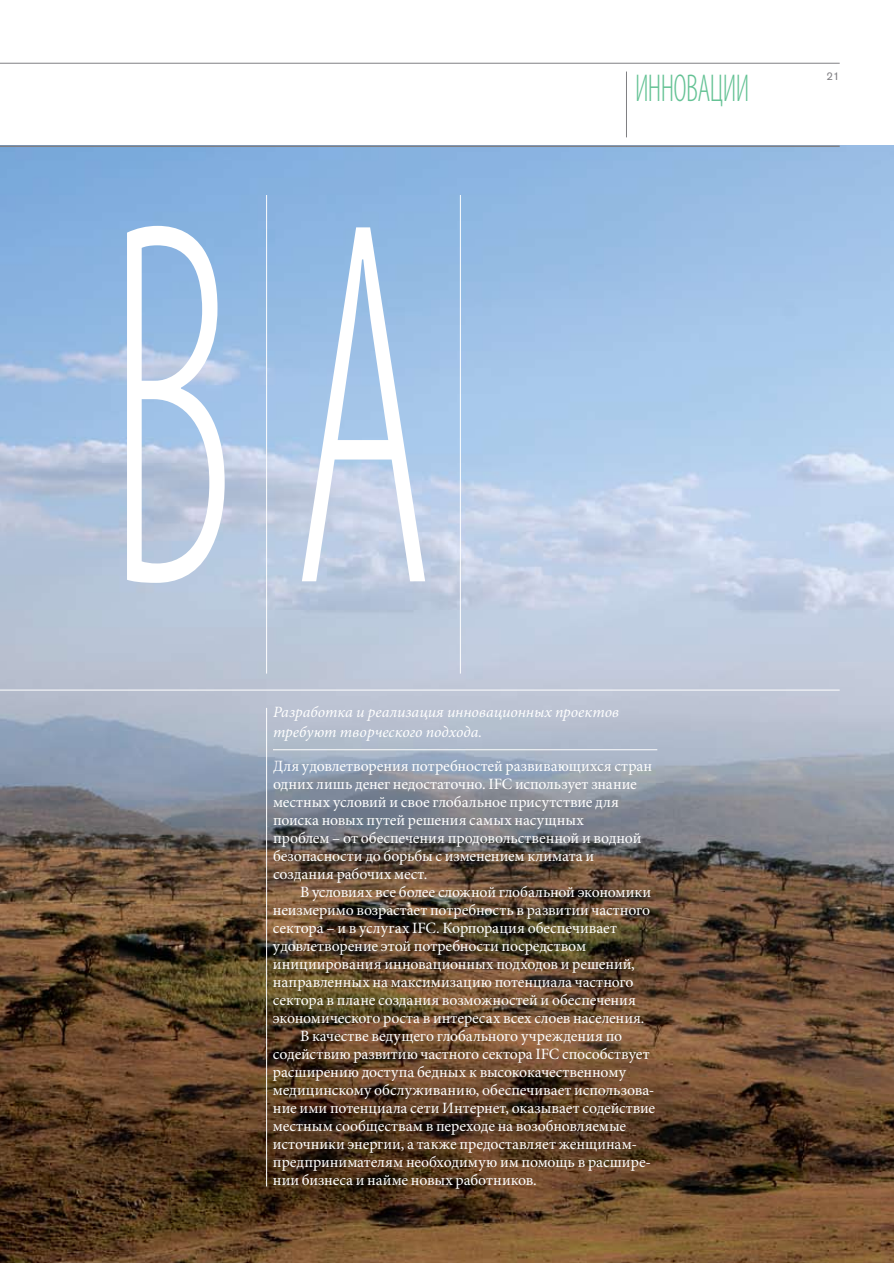
<style>
.page{position:relative;width:894px;height:1263px;background:#fff}
.page>*{position:absolute;margin:0;border:0;box-sizing:border-box;transform-origin:0 0}
.t1{font:300 condensed 525px "Myriad Pro";color:#fff;scale:.65 1}
.t2{font:300 condensed 39px "Myriad Pro";letter-spacing:-.02em;color:#65c295;scale:.8 1}
.t3{font:15.75px/18px "Minion Pro";letter-spacing:-.005em;color:#fff}
.t4{font:italic 15.75px/19.5px "Minion Pro";color:#fff}
.t5{font:11.25px "Akzidenz Grotesk BE";color:#807f83}
</style>
<div class="page">
<img style="left:0;top:146px;width:893px;height:1117px">
<hr style="left:0;top:690px;width:839px;height:1px;background:#fff">
<hr style="left:266px;top:195px;width:1px;height:479px;background:#fff">
<hr style="left:266px;top:708px;width:1px;height:478px;background:#fff">
<hr style="left:460px;top:195px;width:1px;height:479px;background:#fff">
<hr style="left:273px;top:749px;width:384px;height:1px;background:#fff">
<hr style="left:0;top:63px;width:839px;height:1px;background:#807f83">
<hr style="left:0;top:145px;width:839px;height:2px;background:#807f83">
<hr style="left:626px;top:72px;width:1px;height:65px;background:#807f83">
<h1 class="t1" style="left:106px;top:98px;width:508px">ВА</h1>
<h2 class="t2" style="left:634px;top:65px;width:144px">ИННОВАЦИИ</h2>
<p class="t4" style="left:273px;top:702px;width:347px">Разработка и реализация инновационных проектов требуют творческого подхода.</p>
<p class="t3" style="left:273px;top:758px;width:380px">Для удовлетворения потребностей развивающихся стран одних лишь денег недостаточно. IFC использует знание местных условий и свое глобальное присутствие для поиска новых путей решения самых насущных<br>проблем – от обеспечения продовольственной и водной безопасности до борьбы с изменением климата и создания рабочих мест.</p>
<p class="t3" style="left:300px;top:884px;width:352px">В условиях все более сложной глобальной экономики</p>
<p class="t3" style="left:273px;top:902px;width:378px">неизмеримо возрастает потребность в развитии частного</p>
<p class="t3" style="left:273px;top:920px;width:345px">сектора – и в услугах IFC. Корпорация обеспечивает</p>
<p class="t3" style="left:273px;top:938px;width:314px">удовлетворение этой потребности посредством</p>
<p class="t3" style="left:273px;top:956px;width:363px">инициирования инновационных подходов и решений,</p>
<p class="t3" style="left:273px;top:974px;width:362px">направленных на максимизацию потенциала частного</p>
<p class="t3" style="left:273px;top:992px;width:364px">сектора в плане создания возможностей и обеспечения</p>
<p class="t3" style="left:273px;top:1010px;width:373px">экономического роста в интересах всех слоев населения.</p>
<p class="t3" style="left:300px;top:1028px;width:323px">В качестве ведущего глобального учреждения по</p>
<p class="t3" style="left:273px;top:1046px;width:378px">содействию развитию частного сектора IFC способствует</p>
<p class="t3" style="left:273px;top:1064px;width:354px">расширению доступа бедных к высококачественному</p>
<p class="t3" style="left:273px;top:1082px;width:383px">медицинскому обслуживанию, обеспечивает использова-</p>
<p class="t3" style="left:273px;top:1100px;width:384px">ние ими потенциала сети Интернет, оказывает содействие</p>
<p class="t3" style="left:273px;top:1118px;width:354px">местным сообществам в переходе на возобновляемые</p>
<p class="t3" style="left:273px;top:1136px;width:365px">источники энергии, а также предоставляет женщинам-</p>
<p class="t3" style="left:273px;top:1154px;width:379px">предпринимателям необходимую им помощь в расшире-</p>
<p class="t3" style="left:273px;top:1172px;width:265px">нии бизнеса и найме новых работников.</p>
<p class="t5" style="left:826px;top:69px;width:15px">21</p>
</div>
